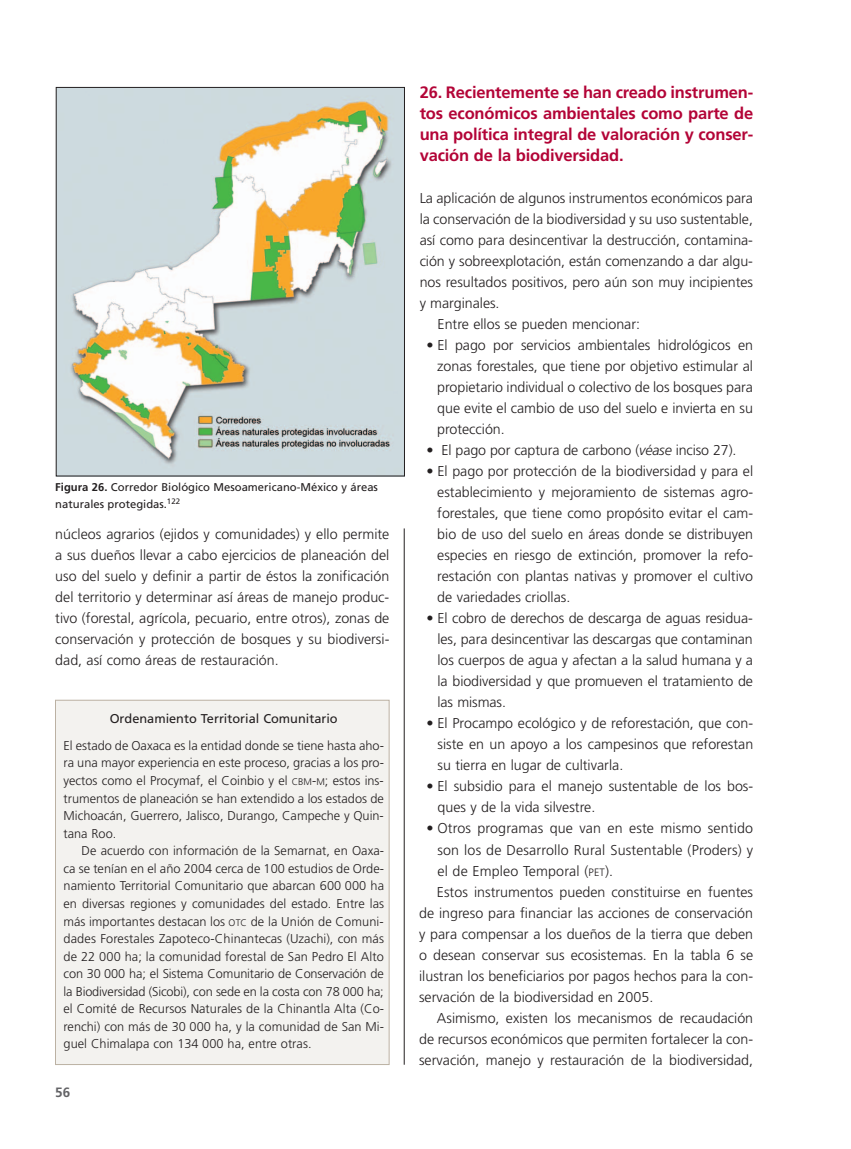
<style>
.page{position:relative;width:851px;height:1149px;background:#fff}
.page>*{position:absolute;margin:0;border:0;box-sizing:border-box;transform-origin:0 0}
.t1{font:700 16.5px/21px "Frutiger";letter-spacing:-.01em;color:#b30437;text-align:justify}
.t2{font:300 14.25px/21px "Frutiger";color:#231f20;text-align:justify}
.t3{font:700 13.5px "Frutiger";color:#636366}
.t4{font:300 12.75px/17.5px "Frutiger";color:#231f20;text-align:justify}
.t5{font:12.75px "Frutiger";color:#231f20}
.t6{font:11.25px/16.5px "Frutiger";color:#231f20}
.s1{font-weight:700}
.s2{font-size:9.6px}
.s3{font-style:italic}
.s4{font-size:10.65px}
</style>
<div class="page">
<hr style="left:404px;top:528px;width:1px;height:536px;background:#231f20">
<img style="left:58px;top:89px;width:344px;height:385px">
<div style="left:56px;top:87px;width:348px;height:389px;border:1px solid #231f20"></div>
<div style="left:55px;top:700px;width:334px;height:364px;background:#f3f2ef"></div>
<div style="left:55px;top:699px;width:334px;height:365px;border:1px solid #bbb1a3"></div>
<p class="t6" style="left:55px;top:479px;width:324px"><span class="s1">Figura 26.</span> Corredor Biológico Mesoamericano-México y áreas naturales protegidas.<sup>122</sup></p>
<p class="t2" style="left:55px;top:524px;width:335px">núcleos agrarios (ejidos y comunidades) y ello permite a sus dueños llevar a cabo ejercicios de planeación del uso del suelo y definir a partir de éstos la zonificación del territorio y determinar así áreas de manejo produc&shy;tivo (forestal, agrícola, pecuario, entre otros), zonas de conservación y protección de bosques y su biodiversi&shy;dad, así como áreas de restauración.</p>
<p class="t5" style="left:110px;top:713px;width:229px">Ordenamiento Territorial Comunitario</p>
<p class="t4" style="left:63px;top:737px;width:322px">El estado de Oaxaca es la entidad donde se tiene hasta aho&shy;ra una mayor experiencia en este proceso, gracias a los pro&shy;yectos como el Procymaf, el Coinbio y el <span class="s2">CBM</span>-<span class="s2">M</span>; estos ins&shy;trumentos de planeación se han extendido a los estados de Michoacán, Guerrero, Jalisco, Durango, Campeche y Quin&shy;tana Roo.</p>
<p class="t4" style="left:63px;top:842px;width:322px;text-indent:18px">De acuerdo con información de la Semarnat, en Oaxa&shy;ca se tenían en el año 2004 cerca de 100 estudios de Orde&shy;namiento Territorial Comunitario que abarcan 600 000 ha en diversas regiones y comunidades del estado. Entre las más importantes destacan los <span class="s2">OTC</span> de la Unión de Comuni&shy;dades Forestales Zapoteco-Chinantecas (Uzachi), con más de 22 000 ha; la comunidad forestal de San Pedro El Alto con 30 000 ha; el Sistema Comunitario de Conservación de la Biodiversidad (Sicobi), con sede en la costa con 78 000 ha; el Comité de Recursos Naturales de la Chinantla Alta (Co&shy;renchi) con más de 30 000 ha, y la comunidad de San Mi&shy;guel Chimalapa con 134 000 ha, entre otras.</p>
<p class="t3" style="left:55px;top:1086px;width:17px">56</p>
<p class="t1" style="left:419px;top:83px;width:335px">26. Recientemente se han creado instrumen&shy;tos económicos ambientales como parte de una política integral de valoración y conser&shy;vación de la biodiversidad.</p>
<p class="t2" style="left:419px;top:188px;width:335px">La aplicación de algunos instrumentos económicos para</p>
<p class="t2" style="left:419px;top:209px;width:335px">la conservación de la biodiversidad y su uso sustentable,</p>
<p class="t2" style="left:419px;top:230px;width:335px">así como para desincentivar la destrucción, contamina-</p>
<p class="t2" style="left:419px;top:251px;width:335px">ción y sobreexplotación, están comenzando a dar algu-</p>
<p class="t2" style="left:419px;top:272px;width:335px">nos resultados positivos, pero aún son muy incipientes</p>
<p class="t2" style="left:419px;top:293px;width:81px">y marginales.</p>
<p class="t2" style="left:437px;top:314px;width:204px">Entre ellos se pueden mencionar:</p>
<p class="t2" style="left:437px;top:335px;width:317px;text-indent:-11px">• El pago por servicios ambientales hidrológicos en zonas forestales, que tiene por objetivo estimular al propietario individual o colectivo de los bosques para que evite el cambio de uso del suelo e invierta en su protección.</p>
<p class="t2" style="left:426px;top:440px;width:311px">• El pago por captura de carbono (<span class="s3">véase</span> inciso 27).</p>
<p class="t2" style="left:437px;top:461px;width:317px;text-indent:-11px">• El pago por protección de la biodiversidad y para el establecimiento y mejoramiento de sistemas agro&shy;forestales, que tiene como propósito evitar el cam&shy;bio de uso del suelo en áreas donde se distribuyen especies en riesgo de extinción, promover la refo&shy;restación con plantas nativas y promover el cultivo de variedades criollas.</p>
<p class="t2" style="left:437px;top:608px;width:317px;text-indent:-11px">• El cobro de derechos de descarga de aguas residua&shy;les, para desincentivar las descargas que contaminan los cuerpos de agua y afectan a la salud humana y a la biodiversidad y que promueven el tratamiento de las mismas.</p>
<p class="t2" style="left:437px;top:713px;width:317px;text-indent:-11px">• El Procampo ecológico y de reforestación, que con&shy;siste en un apoyo a los campesinos que reforestan su tierra en lugar de cultivarla.</p>
<p class="t2" style="left:437px;top:776px;width:317px;text-indent:-11px">• El subsidio para el manejo sustentable de los bos&shy;ques y de la vida silvestre.</p>
<p class="t2" style="left:426px;top:818px;width:328px">• Otros programas que van en este mismo sentido</p>
<p class="t2" style="left:437px;top:839px;width:317px">son los de Desarrollo Rural Sustentable (Proders) y</p>
<p class="t2" style="left:437px;top:860px;width:177px">el de Empleo Temporal (<span class="s4">PET</span>).</p>
<p class="t2" style="left:437px;top:881px;width:317px">Estos instrumentos pueden constituirse en fuentes</p>
<p class="t2" style="left:419px;top:902px;width:335px">de ingreso para financiar las acciones de conservación</p>
<p class="t2" style="left:419px;top:923px;width:335px">y para compensar a los dueños de la tierra que deben</p>
<p class="t2" style="left:419px;top:944px;width:335px">o desean conservar sus ecosistemas. En la tabla 6 se</p>
<p class="t2" style="left:419px;top:965px;width:335px">ilustran los beneficiarios por pagos hechos para la con-</p>
<p class="t2" style="left:419px;top:986px;width:236px">servación de la biodiversidad en 2005.</p>
<p class="t2" style="left:437px;top:1007px;width:318px">Asimismo, existen los mecanismos de recaudación</p>
<p class="t2" style="left:419px;top:1028px;width:335px">de recursos económicos que permiten fortalecer la con-</p>
<p class="t2" style="left:419px;top:1049px;width:335px">servación, manejo y restauración de la biodiversidad,</p>
</div>
